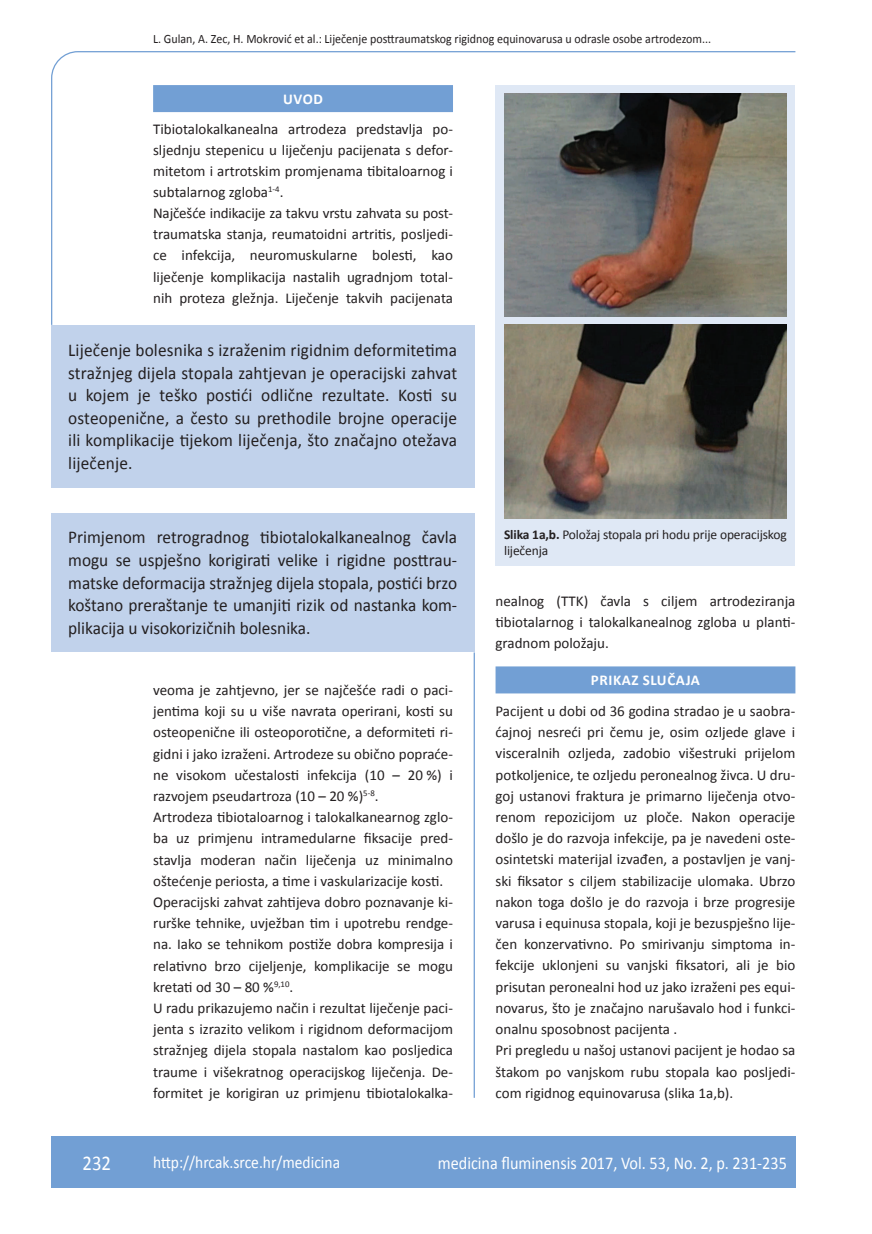
<style>
.page{position:relative;width:872px;height:1234px;background:#fff}
.page>*{position:absolute;margin:0;border:0;box-sizing:border-box;transform-origin:0 0}
.t1{font:21px "Calibri";color:#fff;scale:.9 1}
.t2{font:18px/22.5px "Calibri";color:#231f20;text-align:justify;scale:.96 1}
.t3{font:18px "Calibri";color:#fff;scale:.9 1}
.t4{font:17.25px "Calibri";color:#fff;scale:.9 1}
.t5{font:15px/21.1px "Calibri";color:#231f20}
.t6{font:700 15px "Calibri";letter-spacing:.04em;color:#fff}
.t7{font:13.5px/16.5px "Calibri";letter-spacing:-.01em;color:#231f20}
.t8{font:12.75px "Calibri";color:#231f20;scale:.94 1}
.s1{font-weight:700}
</style>
<div class="page">
<svg style="left:51px;top:51px;width:745px;height:275px"></svg>
<hr style="left:473px;top:652px;width:2px;height:445px;background:#729fd4">
<div style="left:51px;top:1135px;width:744px;height:51px;background:#729fd4"></div>
<div style="left:153px;top:85px;width:300px;height:27px;background:#729fd4"></div>
<div style="left:495px;top:666px;width:300px;height:27px;background:#729fd4"></div>
<div style="left:51px;top:325px;width:423px;height:163px;background:#c1d2eb"></div>
<div style="left:495px;top:85px;width:300px;height:481px;background:#dfe8f5"></div>
<img style="left:504px;top:94px;width:282px;height:222px">
<img style="left:504px;top:324px;width:282px;height:194px">
<div style="left:51px;top:513px;width:423px;height:138px;background:#c1d2eb"></div>
<p class="t8" style="left:153px;top:30px;width:595px">L. Gulan, A. Zec, H. Mokrović et al.: Liječenje posttraumatskog rigidnog equinovarusa u odrasle osobe artrodezom...</p>
<p class="t6" style="left:283px;top:90px;width:41px">UVOD</p>
<p class="t5" style="left:153px;top:118px;width:301px">Tibiotalokalkanealna artrodeza predstavlja po&shy;sljednju stepenicu u liječenju pacijenata s defor&shy;mitetom i artrotskim promjenama tibitaloarnog i subtalarnog zgloba<sup>1-4</sup>.<br>Najčešće indikacije za takvu vrstu zahvata su post&shy;traumatska stanja, reumatoidni artritis, posljedi&shy;ce infekcija, neuromuskularne bolesti, kao liječenje komplikacija nastalih ugradnjom total&shy;nih proteza gležnja. Liječenje takvih pacijenata</p>
<p class="t2" style="left:68px;top:338px;width:407px">Liječenje bolesnika s izraženim rigidnim deformitetima stražnjeg dijela stopala zahtjevan je operacijski zahvat u kojem je teško postići odlične rezultate. Kosti su osteopenične, a često su prethodile brojne operacije ili komplikacije tijekom liječenja, što značajno otežava liječenje.</p>
<p class="t2" style="left:68px;top:525px;width:407px">Primjenom retrogradnog tibiotalokalkanealnog čavla mogu se uspješno korigirati velike i rigidne posttrau&shy;matske deformacija stražnjeg dijela stopala, postići brzo koštano preraštanje te umanjiti rizik od nastanka kom&shy;plikacija u visokorizičnih bolesnika.</p>
<p class="t5" style="left:153px;top:678px;width:301px">veoma je zahtjevno, jer se najčešće radi o paci&shy;jentima koji su u više navrata operirani, kosti su osteopenične ili osteoporotične, a deformiteti ri&shy;gidni i jako izraženi. Artrodeze su obično popraće&shy;ne visokom učestalosti infekcija (10 – 20 %) i razvojem pseudartroza (10 – 20 %)<sup>5-8</sup>.<br>Artrodeza tibiotaloarnog i talokalkanearnog zglo&shy;ba uz primjenu intramedularne fiksacije pred&shy;stavlja moderan način liječenja uz minimalno oštećenje periosta, a time i vaskularizacije kosti.<br>Operacijski zahvat zahtijeva dobro poznavanje ki&shy;rurške tehnike, uvježban tim i upotrebu rendge&shy;na. Iako se tehnikom postiže dobra kompresija i relativno brzo cijeljenje, komplikacije se mogu kretati od 30 – 80 %<sup>9,10</sup>.<br>U radu prikazujemo način i rezultat liječenje paci&shy;jenta s izrazito velikom i rigidnom deformacijom stražnjeg dijela stopala nastalom kao posljedica traume i višekratnog operacijskog liječenja. De&shy;formitet je korigiran uz primjenu tibiotalokalka-</p>
<p class="t7" style="left:504px;top:525px;width:284px"><span class="s1">Slika 1a,b.</span> Položaj stopala pri hodu prije operacijskog liječenja</p>
<p class="t5" style="left:495px;top:589px;width:301px;text-align:justify">nealnog (TTK) čavla s ciljem artrodeziranja tibiotalarnog i talokalkanealnog zgloba u planti&shy;gradnom položaju.</p>
<p class="t6" style="left:591px;top:670px;width:111px">PRIKAZ SLUČAJA</p>
<p class="t5" style="left:495px;top:699px;width:301px">Pacijent u dobi od 36 godina stradao je u saobra&shy;ćajnoj nesreći pri čemu je, osim ozljede glave i visceralnih ozljeda, zadobio višestruki prijelom potkoljenice, te ozljedu peronealnog živca. U dru&shy;goj ustanovi fraktura je primarno liječenja otvo&shy;renom repozicijom uz ploče. Nakon operacije došlo je do razvoja infekcije, pa je navedeni oste&shy;osintetski materijal izvađen, a postavljen je vanj&shy;ski fiksator s ciljem stabilizacije ulomaka. Ubrzo nakon toga došlo je do razvoja i brze progresije varusa i equinusa stopala, koji je bezuspješno lije&shy;čen konzervativno. Po smirivanju simptoma in&shy;fekcije uklonjeni su vanjski fiksatori, ali je bio prisutan peronealni hod uz jako izraženi pes equi&shy;novarus, što je značajno narušavalo hod i funkci&shy;onalnu sposobnost pacijenta .<br>Pri pregledu u našoj ustanovi pacijent je hodao sa štakom po vanjskom rubu stopala kao posljedi&shy;com rigidnog equinovarusa (slika 1a,b).</p>
<h1 class="t1" style="left:82px;top:1149px;width:33px">232</h1>
<p class="t4" style="left:153px;top:1150px;width:209px">http://hrcak.srce.hr/medicina</p>
<p class="t3" style="left:438px;top:1151px;width:389px">medicina fluminensis 2017, Vol. 53, No. 2, p. 231-235</p>
</div>
